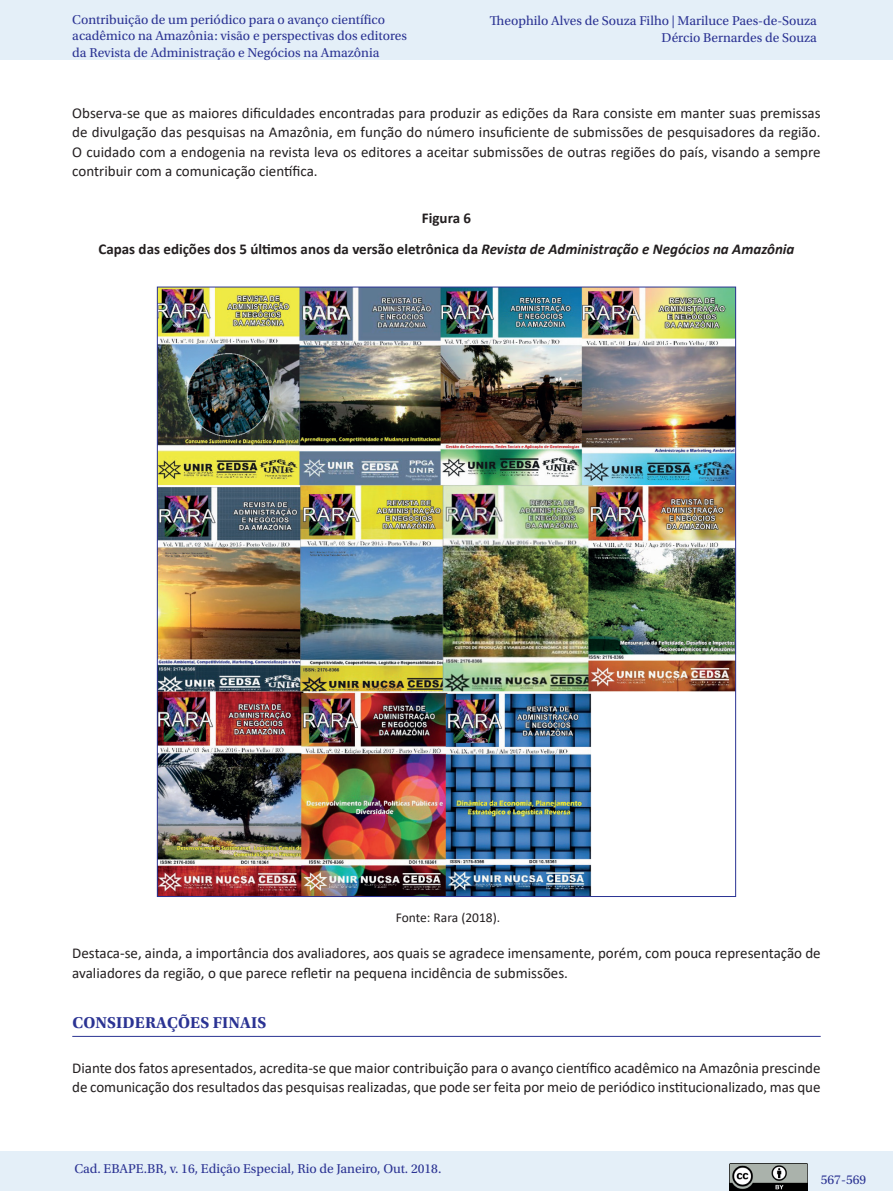
<style>
.page{position:relative;width:893px;height:1191px;background:#fff}
.page>*{position:absolute;margin:0;border:0;box-sizing:border-box;transform-origin:0 0}
._07_1_sub_1{font:700 16.5px "Utopia Std";letter-spacing:.01em;color:#2b3393}
._06_0_texto{font:15px/19.5px "Calibri";letter-spacing:-.005em;color:#231f20}
._08_2_tabela_titulo{font:700 15px "Calibri";color:#231f20}
.t1{font:13.5px/16.5px "Utopia Std";color:#2b3393}
._00__fonte_legenda_f{font:13.5px "Calibri";color:#231f20}
.s1{font-style:italic}
</style>
<div class="page">
<div style="left:0;top:1151px;width:893px;height:40px;background:#e4eff8"></div>
<img style="left:730px;top:1163px;width:77px;height:27px">
<div style="left:0;top:0;width:893px;height:60px;background:#e4eff8"></div>
<hr style="left:72px;top:1036px;width:749px;height:1px;background:#2b3393">
<img style="left:159px;top:289px;width:575px;height:606px">
<p class="t1" style="left:72px;top:11px;width:336px">Contribuição de um periódico para o avanço científico acadêmico na Amazônia: visão e perspectivas dos editores da Revista de Administração e Negócios na Amazônia</p>
<p class="t1" style="left:490px;top:13px;width:329px;text-align:right">Theophilo Alves de Souza Filho | Mariluce Paes-de-Souza<br>Dércio Bernardes de Souza</p>
<p class="_06_0_texto" style="left:72px;top:102px;width:750px;text-align:justify">Observa-se que as maiores dificuldades encontradas para produzir as edições da Rara consiste em manter suas premissas de divulgação das pesquisas na Amazônia, em função do número insuficiente de submissões de pesquisadores da região.<br>O cuidado com a endogenia na revista leva os editores a aceitar submissões de outras regiões do país, visando a sempre contribuir com a comunicação científica.</p>
<p class="_08_2_tabela_titulo" style="left:422px;top:207px;width:51px">Figura 6</p>
<p class="_08_2_tabela_titulo" style="left:98px;top:239px;width:698px">Capas das edições dos 5 últimos anos da versão eletrônica da <span class="s1">Revista de Administração e Negócios na Amazônia</span></p>
<p class="_00__fonte_legenda_f" style="left:396px;top:908px;width:106px">Fonte: Rara (2018).</p>
<p class="_06_0_texto" style="left:72px;top:943px;width:750px">Destaca-se, ainda, a importância dos avaliadores, aos quais se agradece imensamente, porém, com pouca representação de avaliadores da região, o que parece refletir na pequena incidência de submissões.</p>
<p class="_07_1_sub_1" style="left:72px;top:1012px;width:195px">CONSIDERAÇÕES FINAIS</p>
<p class="_06_0_texto" style="left:72px;top:1057px;width:750px">Diante dos fatos apresentados, acredita-se que maior contribuição para o avanço científico acadêmico na Amazônia prescinde de comunicação dos resultados das pesquisas realizadas, que pode ser feita por meio de periódico institucionalizado, mas que</p>
<p class="t1" style="left:74px;top:1160px;width:369px">Cad. EBAPE.BR, v. 16, Edição Especial, Rio de Janeiro, Out. 2018.</p>
<p class="t1" style="left:821px;top:1171px;width:47px">567-569</p>
</div>
